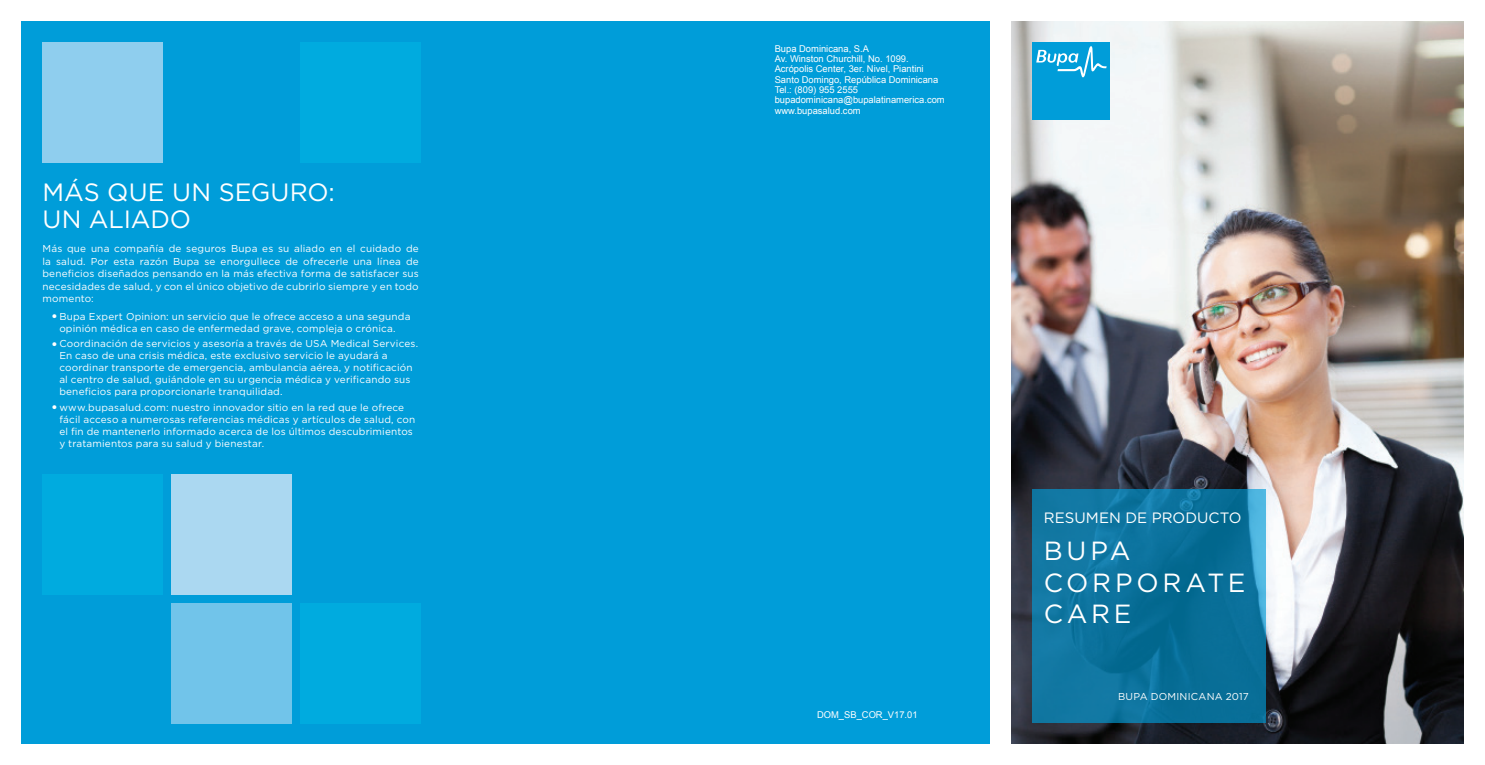
<style>
.page{position:relative;width:1485px;height:765px;background:#fff}
.page>*{position:absolute;margin:0;border:0;box-sizing:border-box;transform-origin:0 0}
.t1{font:26.25px/31.5px "Gotham";letter-spacing:.145em;color:#fff}
.Section_Title{font:25px/27.5px "Gotham";color:#fff}
.t2{font:15px "Gotham";letter-spacing:.005em;color:#fff}
.Body{font:10px/12px "Gotham";letter-spacing:.015em;color:#fff}
.t3{font:9.38px/10.2px "Arial";color:#fff}
.s1{font-weight:500;font-size:13.75px}
</style>
<div class="page">
<div style="left:21px;top:21px;width:969px;height:723px;background:#009dd9"></div>
<div style="left:42px;top:42px;width:120px;height:120px;background:#8fceee"></div>
<div style="left:42px;top:474px;width:120px;height:120px;background:#00abdf"></div>
<div style="left:171px;top:474px;width:120px;height:120px;background:#abd8f1"></div>
<div style="left:171px;top:603px;width:120px;height:120px;background:#71c4ea"></div>
<div style="left:300px;top:42px;width:120px;height:120px;background:#00abdf"></div>
<div style="left:300px;top:603px;width:120px;height:120px;background:#00abdf"></div>
<img style="left:1011px;top:21px;width:453px;height:723px">
<svg style="left:1032px;top:489px;width:234px;height:234px;background:#0c739d"></svg>
<div style="left:1032px;top:42px;width:78px;height:78px;background:#009dd9"></div>
<svg style="left:1036px;top:46px;width:71px;height:31px"></svg>
<p class="Section_Title" style="left:42px;top:178px;width:294px">MÁS QUE UN SEGURO:<br>UN ALIADO</p>
<p class="Body" style="left:42px;top:242px;width:378px;line-height:12.5px;text-align:justify">Más que una compañía de seguros Bupa es su aliado en el cuidado de la salud. Por esta razón Bupa se enorgullece de ofrecerle una línea de beneficios diseñados pensando en la más efectiva forma de satisfacer sus necesidades de salud, y con el único objetivo de cubrirlo siempre y en todo momento:</p>
<p class="Body" style="left:59px;top:310px;width:353px;text-indent:-8px"><span class="s1">•</span>Bupa Expert Opinion: un servicio que le ofrece acceso a una segunda opinión médica en caso de enfermedad grave, compleja o crónica.</p>
<p class="Body" style="left:59px;top:338px;width:360px;text-indent:-8px"><span class="s1">•</span>Coordinación de servicios y asesoría a través de USA Medical Services.<br>En caso de una crisis médica, este exclusivo servicio le ayudará a coordinar transporte de emergencia, ambulancia aérea, y notificación al centro de salud, guiándole en su urgencia médica y verificando sus beneficios para proporcionarle tranquilidad.</p>
<p class="Body" style="left:59px;top:401px;width:357px;text-indent:-8px"><span class="s1">•</span>www.bupasalud.com: nuestro innovador sitio en la red que le ofrece fácil acceso a numerosas referencias médicas y artículos de salud, con el fin de mantenerlo informado acerca de los últimos descubrimientos y tratamientos para su salud y bienestar.</p>
<p class="t3" style="left:775px;top:43px;width:96px">Bupa Dominicana, S.A</p>
<p class="t3" style="left:775px;top:54px;width:151px">Av. Winston Churchill, No. 1099.<br>Acrópolis Center, 3er. Nivel, Piantini</p>
<p class="t3" style="left:775px;top:74px;width:165px">Santo Domingo, República Dominicana</p>
<p class="t3" style="left:775px;top:85px;width:85px">Tel.: (809) 955 2555</p>
<p class="t3" style="left:775px;top:95px;width:171px">bupadominicana@bupalatinamerica.com</p>
<p class="t3" style="left:775px;top:105px;width:87px">www.bupasalud.com</p>
<p class="t3" style="left:817px;top:709px;width:102px">DOM_SB_COR_V17.01</p>
<p class="t2" style="left:1044px;top:508px;width:199px">RESUMEN DE PRODUCTO</p>
<p class="t1" style="left:1044px;top:535px;width:88px">BUPA</p>
<p class="t1" style="left:1044px;top:566px;width:203px">CORPORATE<br>CARE</p>
<p class="Body" style="left:1118px;top:691px;width:132px">BUPA DOMINICANA 2017</p>
</div>
